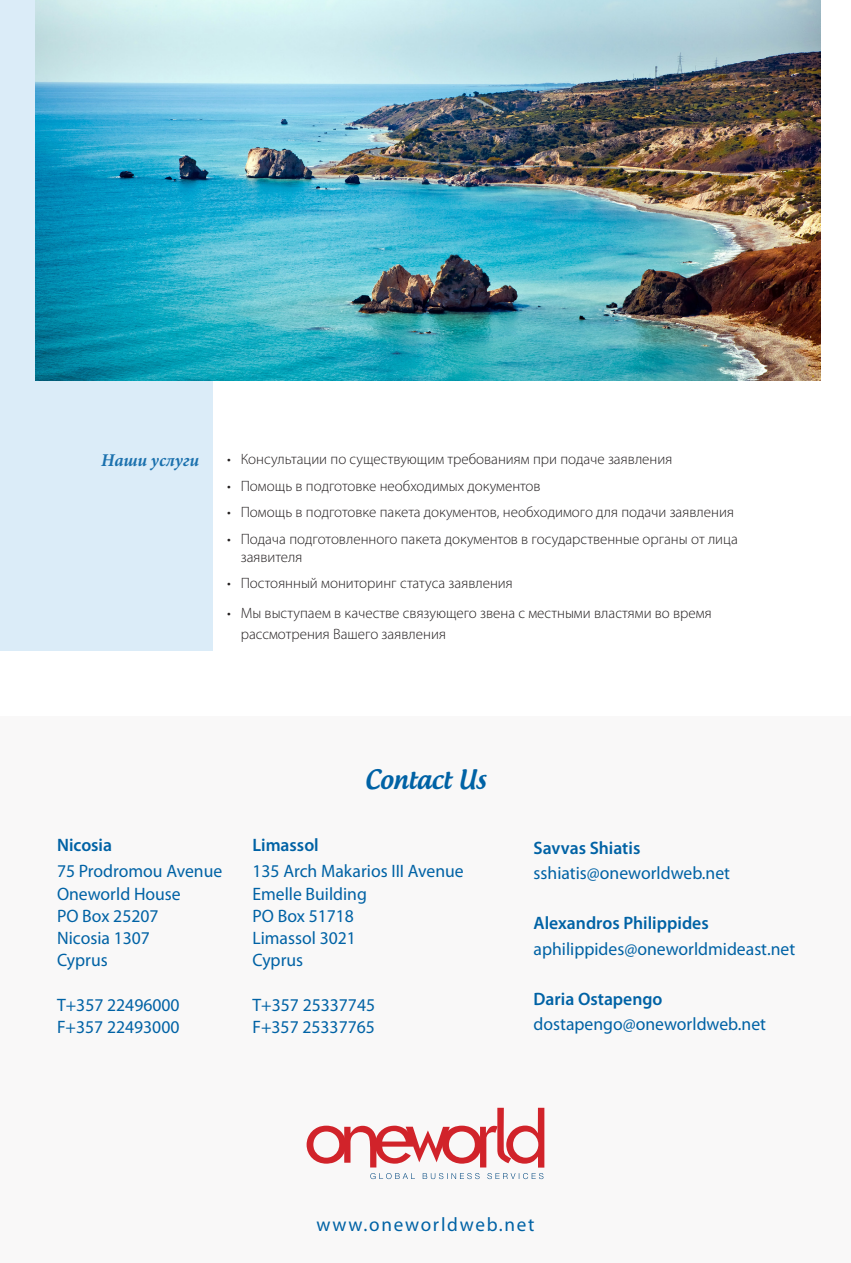
<style>
.page{position:relative;width:851px;height:1263px;background:#fff}
.page>*{position:absolute;margin:0;border:0;box-sizing:border-box;transform-origin:0 0}
.t1{font:500 25.5px "Androgyne";color:#0062a5}
.t2{font:19.5px "Myriad Pro";letter-spacing:.09em;color:#0062a5}
.t3{font:18px "Myriad Pro";color:#0062a5}
.t4{font:600 18px "Myriad Pro";color:#0062a5}
.t5{font:italic 700 18px "Minion Pro";color:#1b71ae}
.t6{font:300 15px/18px "Myriad Pro";color:#231f20}
</style>
<div class="page">
<div style="left:0;top:716px;width:850px;height:547px;background:#f9f8f8"></div>
<div style="left:0;top:0;width:213px;height:651px;background:#dbecf8"></div>
<svg style="left:370px;top:1173px;width:173px;height:6px"></svg>
<svg style="left:306px;top:1108px;width:238px;height:59px"></svg>
<img style="left:36px;top:0;width:784px;height:381px">
<p class="t5" style="left:101px;top:447px;width:100px">Наши услуги</p>
<p class="t6" style="left:227px;top:450px;width:446px">• Консультации по существующим требованиям при подаче заявления</p>
<p class="t6" style="left:227px;top:476px;width:315px">• Помощь в подготовке необходимых документов</p>
<p class="t6" style="left:227px;top:503px;width:508px">• Помощь в подготовке пакета документов, необходимого для подачи заявления</p>
<p class="t6" style="left:241px;top:529px;width:498px;text-indent:-14px">• Подача подготовленного пакета документов в государственные органы от лица заявителя</p>
<p class="t6" style="left:227px;top:574px;width:287px">• Постоянный мониторинг статуса заявления</p>
<p class="t6" style="left:241px;top:602px;width:472px;line-height:21px;text-indent:-14px">• Мы выступаем в качестве связующего звена с местными властями во время рассмотрения Вашего заявления</p>
<p class="t1" style="left:364px;top:763px;width:123px">Contact Us</p>
<p class="t4" style="left:57px;top:833px;width:57px">Nicosia</p>
<p class="t3" style="left:57px;top:860px;width:167px">75 Prodromou Avenue</p>
<p class="t3" style="left:57px;top:882px;width:125px">Oneworld House</p>
<p class="t3" style="left:57px;top:905px;width:103px">PO Box 25207</p>
<p class="t3" style="left:57px;top:927px;width:94px">Nicosia 1307</p>
<p class="t3" style="left:57px;top:949px;width:52px">Cyprus</p>
<p class="t3" style="left:57px;top:994px;width:124px">T+357 22496000</p>
<p class="t3" style="left:57px;top:1016px;width:124px">F+357 22493000</p>
<p class="t4" style="left:252px;top:833px;width:68px">Limassol</p>
<p class="t3" style="left:252px;top:860px;width:213px">135 Arch Makarios III Avenue</p>
<p class="t3" style="left:252px;top:882px;width:116px">Emelle Building</p>
<p class="t3" style="left:252px;top:905px;width:103px">PO Box 51718</p>
<p class="t3" style="left:252px;top:927px;width:105px">Limassol 3021</p>
<p class="t3" style="left:252px;top:949px;width:52px">Cyprus</p>
<p class="t3" style="left:252px;top:994px;width:124px">T+357 25337745</p>
<p class="t3" style="left:252px;top:1016px;width:124px">F+357 25337765</p>
<p class="t4" style="left:533px;top:836px;width:108px">Savvas Shiatis</p>
<p class="t3" style="left:533px;top:862px;width:198px">sshiatis@oneworldweb.net</p>
<p class="t4" style="left:533px;top:912px;width:177px">Alexandros Philippides</p>
<p class="t3" style="left:533px;top:937px;width:263px">aphilippides@oneworldmideast.net</p>
<p class="t4" style="left:533px;top:987px;width:130px">Daria Ostapengo</p>
<p class="t3" style="left:533px;top:1013px;width:234px">dostapengo@oneworldweb.net</p>
<p class="t2" style="left:316px;top:1212px;width:219px">www.oneworldweb.net</p>
</div>
